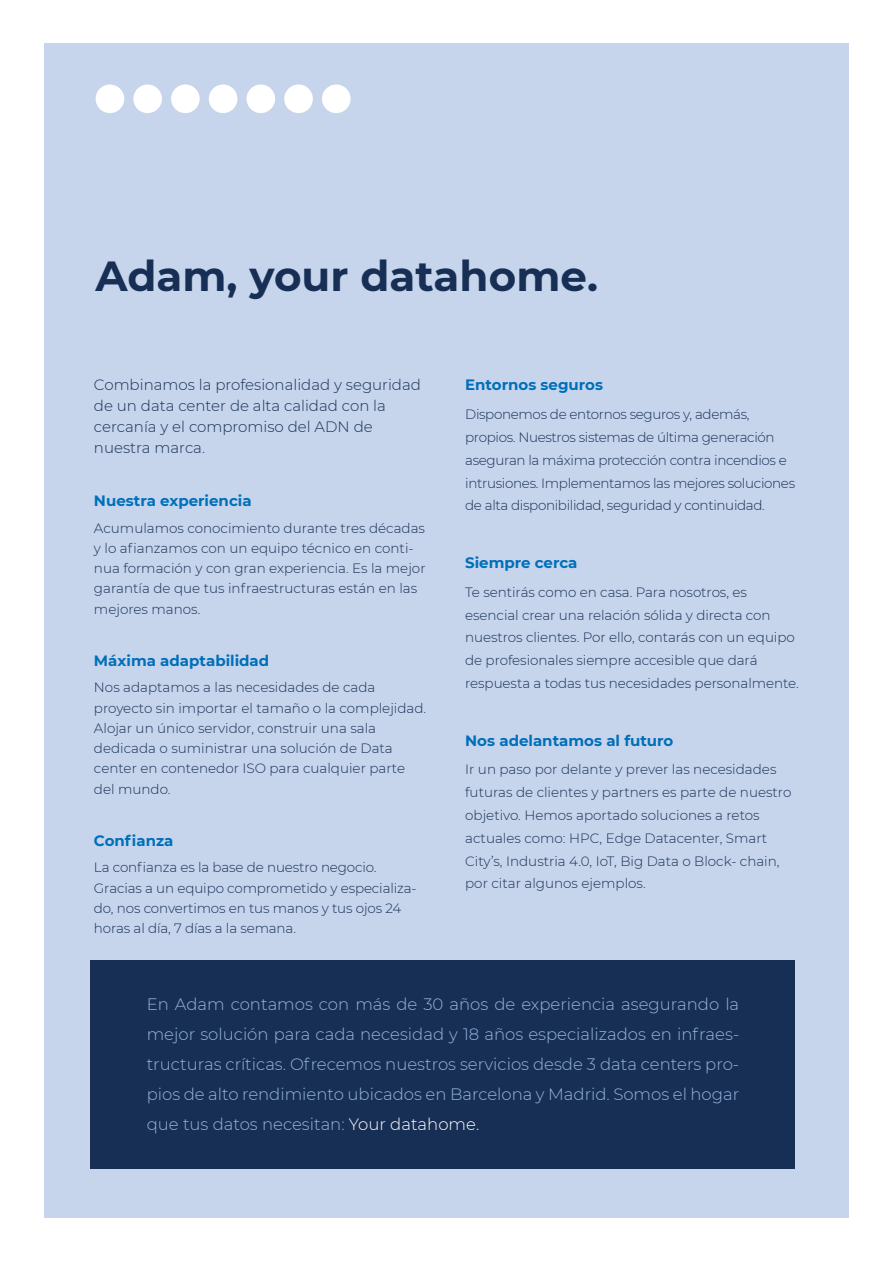
<style>
.page{position:relative;width:893px;height:1263px;background:#fff}
.page>*{position:absolute;margin:0;border:0;box-sizing:border-box;transform-origin:0 0}
.t1{font:700 42px "Montserrat";color:#182f55}
.t2{font:300 16.5px/30px "Montserrat";color:#95b4dd;text-align:justify}
.t3{font:300 15px/21px "Montserrat";color:#182f55}
.t4{font:700 15px "Montserrat";color:#006fba}
.t5{font:300 13.5px/20.2px "Montserrat";letter-spacing:-.005em;color:#182f55}
.t6{font:300 13.5px/22.8px "Montserrat";letter-spacing:-.025em;color:#182f55}
.s1{color:#fff}
</style>
<div class="page">
<div style="left:44px;top:43px;width:805px;height:1175px;background:#c6d5ec"></div>
<div style="left:96px;top:84px;width:28px;height:29px;background:#fff;border-radius:50%"></div>
<div style="left:133px;top:84px;width:29px;height:29px;background:#fff;border-radius:50%"></div>
<div style="left:171px;top:84px;width:29px;height:29px;background:#fff;border-radius:50%"></div>
<div style="left:209px;top:84px;width:28px;height:29px;background:#fff;border-radius:50%"></div>
<div style="left:246px;top:84px;width:29px;height:29px;background:#fff;border-radius:50%"></div>
<div style="left:284px;top:84px;width:29px;height:29px;background:#fff;border-radius:50%"></div>
<div style="left:322px;top:84px;width:29px;height:29px;background:#fff;border-radius:50%"></div>
<div style="left:91px;top:960px;width:704px;height:209px;background:#182f55"></div>
<h1 class="t1" style="left:96px;top:246px;width:504px">Adam, your datahome.</h1>
<p class="t3" style="left:94px;top:374px;width:328px">Combinamos la profesionalidad y seguridad de un data center de alta calidad con la cercanía y el compromiso del ADN de nuestra marca.</p>
<p class="t4" style="left:94px;top:490px;width:159px">Nuestra experiencia</p>
<p class="t5" style="left:94px;top:517px;width:333px">Acumulamos conocimiento durante tres décadas y lo afianzamos con un equipo técnico en conti&shy;nua formación y con gran experiencia. Es la mejor garantía de que tus infraestructuras están en las mejores manos.</p>
<p class="t4" style="left:94px;top:650px;width:177px">Máxima adaptabilidad</p>
<p class="t5" style="left:94px;top:677px;width:334px">Nos adaptamos a las necesidades de cada proyecto sin importar el tamaño o la complejidad.<br>Alojar un único servidor, construir una sala dedicada o suministrar una solución de Data center en contenedor ISO para cualquier parte del mundo.</p>
<p class="t4" style="left:94px;top:830px;width:81px">Confianza</p>
<p class="t5" style="left:94px;top:857px;width:324px">La confianza es la base de nuestro negocio.<br>Gracias a un equipo comprometido y especializa&shy;do, nos convertimos en tus manos y tus ojos 24 horas al día, 7 días a la semana.</p>
<p class="t4" style="left:465px;top:374px;width:139px">Entornos seguros</p>
<p class="t6" style="left:465px;top:402px;width:331px">Disponemos de entornos seguros y, además, propios. Nuestros sistemas de última generación aseguran la máxima protección contra incendios e intrusiones. Implementamos las mejores soluciones de alta disponibilidad, seguridad y continuidad.</p>
<p class="t4" style="left:465px;top:552px;width:114px">Siempre cerca</p>
<p class="t5" style="left:465px;top:580px;width:335px;line-height:22.8px">Te sentirás como en casa. Para nosotros, es esencial crear una relación sólida y directa con nuestros clientes. Por ello, contarás con un equipo de profesionales siempre accesible que dará respuesta a todas tus necesidades personalmente.</p>
<p class="t4" style="left:465px;top:729px;width:210px">Nos adelantamos al futuro</p>
<p class="t5" style="left:465px;top:758px;width:328px;line-height:22.8px">Ir un paso por delante y prever las necesidades futuras de clientes y partners es parte de nuestro objetivo. Hemos aportado soluciones a retos actuales como: HPC, Edge Datacenter, Smart City’s, Industria 4.0, IoT, Big Data o Block- chain, por citar algunos ejemplos.</p>
<p class="t2" style="left:147px;top:988px;width:594px">En Adam contamos con más de 30 años de experiencia asegurando la mejor solución para cada necesidad y 18 años especializados en infraes&shy;tructuras críticas. Ofrecemos nuestros servicios desde 3 data centers pro&shy;pios de alto rendimiento ubicados en Barcelona y Madrid. Somos el hogar que tus datos necesitan: <span class="s1">Your datahome.</span></p>
</div>
